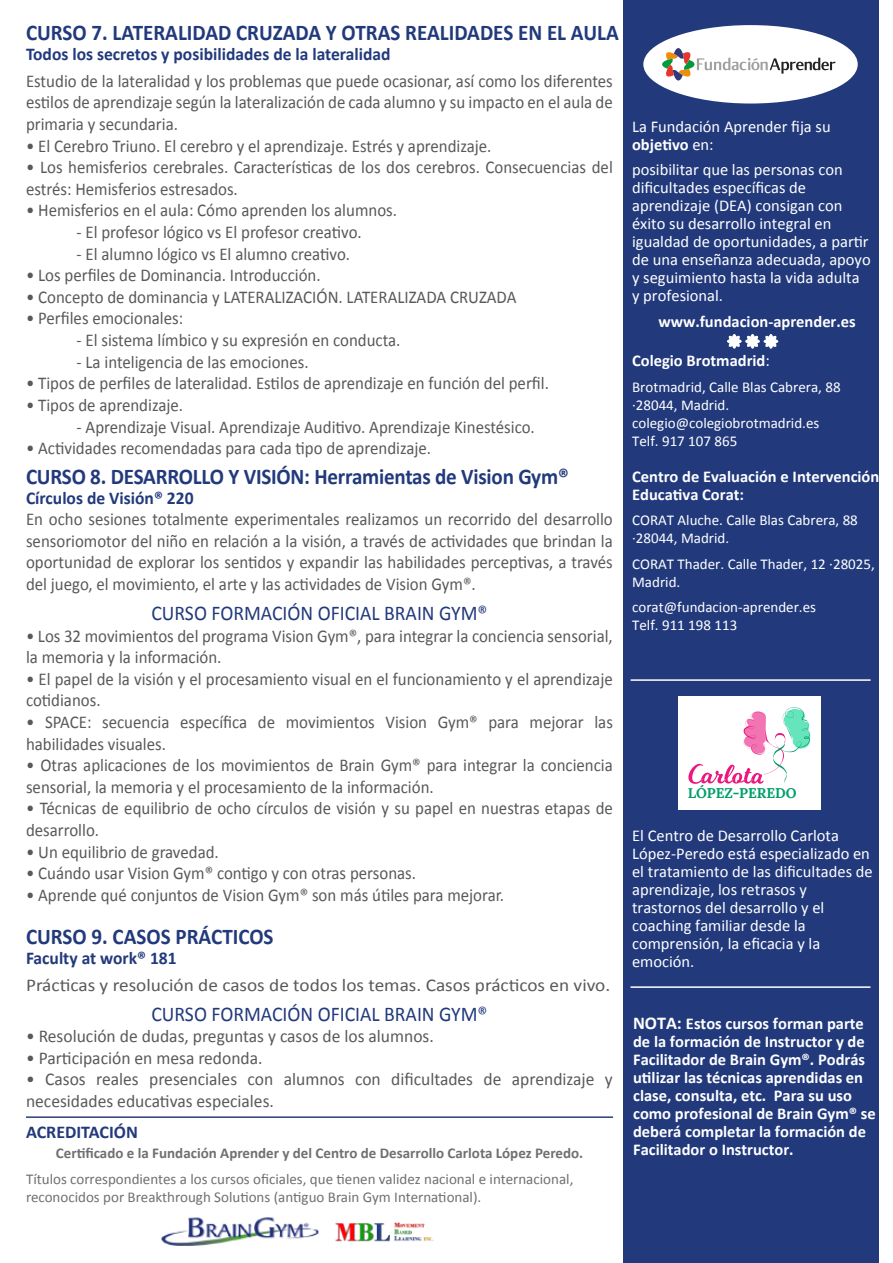
<style>
.page{position:relative;width:893px;height:1263px;background:#fff}
.page>*{position:absolute;margin:0;border:0;box-sizing:border-box;transform-origin:0 0}
.t1{font:700 22.5px "Calibri";letter-spacing:-.01em;color:#223a7c;scale:.94 1}
.t2{font:21px "Calibri";color:#223a7c;scale:.94 1}
.t3{font:18px/21.6px "Calibri";color:#58595b;scale:.94 1}
.t4{font:18px/21.6px "Calibri";color:#58595b}
.t5{font:700 18px "Calibri";color:#223a7c}
.t6{font:18px "Calibri";color:#58595b;scale:1.07 1}
.t7{font:16.5px/18px "Calibri";color:#fff}
.t8{font:700 16.5px/18px "Calibri";color:#fff}
.t9{font:15px/18px "Calibri";color:#fff}
.t10{font:15px/18px "Calibri";color:#6f7072}
.t11{font:700 15px "Calibri";color:#6f7072}
.t12{font:700 14.1px "Lora";color:#009e6a}
.s1{font-weight:700}
.s2{font-weight:400}
.s3{font-size:18px}
</style>
<div class="page">
<div style="left:623px;top:0;width:255px;height:1263px;background:#223a7c"></div>
<hr style="left:26px;top:1116px;width:587px;height:2px;background:#2e3d7a">
<img style="left:162px;top:1217px;width:157px;height:28px">
<img style="left:335px;top:1222px;width:99px;height:20px">
<div style="left:643px;top:25px;width:215px;height:79px;background:#fff;border-radius:50%"></div>
<svg style="left:662px;top:48px;width:173px;height:33px"></svg>
<div style="left:727px;top:339px;width:15px;height:5px;background:#fff;border-radius:50%"></div>
<div style="left:745px;top:339px;width:15px;height:5px;background:#e8eaf1;border-radius:50%"></div>
<svg style="left:728px;top:335px;width:31px;height:13px"></svg>
<svg style="left:765px;top:335px;width:12px;height:13px"></svg>
<hr style="left:631px;top:679px;width:240px;height:2px;background:#fff">
<hr style="left:630px;top:986px;width:240px;height:2px;background:#fff">
<div style="left:678px;top:696px;width:143px;height:113px;background:#fff"></div>
<svg style="left:688px;top:707px;width:123px;height:77px"></svg>
<p class="t1" style="left:26px;top:19px;width:632px">CURSO 7. LATERALIDAD CRUZADA Y OTRAS REALIDADES EN EL AULA</p>
<p class="t5" style="left:26px;top:42px;width:366px">Todos los secretos y posibilidades de la lateralidad</p>
<p class="t3" style="left:26px;top:70px;width:626px;text-align:justify">Estudio de la lateralidad y los problemas que puede ocasionar, así como los diferentes estilos de aprendizaje según la lateralización de cada alumno y su impacto en el aula de primaria y secundaria.</p>
<p class="t3" style="left:26px;top:135px;width:497px">• El Cerebro Triuno. El cerebro y el aprendizaje. Estrés y aprendizaje.</p>
<p class="t3" style="left:26px;top:157px;width:626px">• Los hemisferios cerebrales. Características de los dos cerebros. Consecuencias del estrés: Hemisferios estresados.</p>
<p class="t3" style="left:26px;top:200px;width:396px">• Hemisferios en el aula: Cómo aprenden los alumnos.</p>
<p class="t3" style="left:77px;top:221px;width:305px">- El profesor lógico vs El profesor creativo.</p>
<p class="t3" style="left:77px;top:243px;width:293px">- El alumno lógico vs El alumno creativo.</p>
<p class="t3" style="left:26px;top:265px;width:315px">• Los perfiles de Dominancia. Introducción.</p>
<p class="t3" style="left:26px;top:286px;width:523px">• Concepto de dominancia y LATERALIZACIÓN. LATERALIZADA CRUZADA</p>
<p class="t3" style="left:26px;top:308px;width:169px">• Perfiles emocionales:</p>
<p class="t3" style="left:77px;top:329px;width:346px">- El sistema límbico y su expresión en conducta.</p>
<p class="t3" style="left:77px;top:351px;width:248px">- La inteligencia de las emociones.</p>
<p class="t3" style="left:26px;top:373px;width:558px">• Tipos de perfiles de lateralidad. Estilos de aprendizaje en función del perfil.</p>
<p class="t3" style="left:26px;top:394px;width:169px">• Tipos de aprendizaje.</p>
<p class="t3" style="left:77px;top:416px;width:489px">- Aprendizaje Visual. Aprendizaje Auditivo. Aprendizaje Kinestésico.</p>
<p class="t3" style="left:26px;top:437px;width:432px">• Actividades recomendadas para cada tipo de aprendizaje.</p>
<p class="t1" style="left:26px;top:462px;width:579px">CURSO 8. DESARROLLO Y VISIÓN: Herramientas de Vision Gym®</p>
<p class="t5" style="left:26px;top:486px;width:169px">Círculos de Visión® 220</p>
<p class="t3" style="left:26px;top:508px;width:626px;text-align:justify">En ocho sesiones totalmente experimentales realizamos un recorrido del desarrollo sensoriomotor del niño en relación a la visión, a través de actividades que brindan la oportunidad de explorar los sentidos y expandir las habilidades perceptivas, a través del juego, el movimiento, el arte y las actividades de Vision Gym®.</p>
<p class="t2" style="left:151px;top:600px;width:359px">CURSO FORMACIÓN OFICIAL BRAIN GYM®</p>
<p class="t3" style="left:26px;top:625px;width:626px">• Los 32 movimientos del programa Vision Gym®, para integrar la conciencia sensorial, la memoria y la información.</p>
<p class="t3" style="left:26px;top:668px;width:626px">• El papel de la visión y el procesamiento visual en el funcionamiento y el aprendizaje cotidianos.</p>
<p class="t3" style="left:26px;top:711px;width:626px">• SPACE: secuencia específica de movimientos Vision Gym® para mejorar las habilidades visuales.</p>
<p class="t3" style="left:26px;top:754px;width:626px">• Otras aplicaciones de los movimientos de Brain Gym® para integrar la conciencia sensorial, la memoria y el procesamiento de la información.</p>
<p class="t3" style="left:26px;top:798px;width:626px">• Técnicas de equilibrio de ocho círculos de visión y su papel en nuestras etapas de desarrollo.</p>
<p class="t3" style="left:26px;top:841px;width:207px">• Un equilibrio de gravedad.</p>
<p class="t3" style="left:26px;top:862px;width:416px">• Cuándo usar Vision Gym® contigo y con otras personas.</p>
<p class="t3" style="left:26px;top:884px;width:510px">• Aprende qué conjuntos de Vision Gym® son más útiles para mejorar.</p>
<p class="t1" style="left:26px;top:922px;width:265px">CURSO 9. CASOS PRÁCTICOS</p>
<p class="t5" style="left:26px;top:946px;width:152px">Faculty at work® 181</p>
<p class="t6" style="left:26px;top:973px;width:548px">Prácticas y resolución de casos de todos los temas. Casos prácticos en vivo.</p>
<p class="t2" style="left:151px;top:1000px;width:359px">CURSO FORMACIÓN OFICIAL BRAIN GYM®</p>
<p class="t4" style="left:26px;top:1025px;width:409px">• Resolución de dudas, preguntas y casos de los alumnos.</p>
<p class="t4" style="left:26px;top:1047px;width:238px">• Participación en mesa redonda.</p>
<p class="t4" style="left:26px;top:1069px;width:588px">• Casos reales presenciales con alumnos con dificultades de aprendizaje y necesidades educativas especiales.</p>
<p class="t11" style="left:56px;top:1144px;width:529px">Certificado e la Fundación Aprender y del Centro de Desarrollo Carlota López Peredo.</p>
<p class="t10" style="left:26px;top:1170px;width:549px">Títulos correspondientes a los cursos oficiales, que tienen validez nacional e internacional, reconocidos por Breakthrough Solutions (antiguo Brain Gym International).</p>
<p class="t5" style="left:26px;top:1121px;width:113px">ACREDITACIÓN</p>
<p class="t7" style="left:632px;top:117px;width:200px">La Fundación Aprender fija su <span class="s1">objetivo</span> en:</p>
<p class="t7" style="left:632px;top:161px;width:240px">posibilitar que las personas con dificultades específicas de aprendizaje (DEA) consigan con éxito su desarrollo integral en igualdad de oportunidades, a partir de una enseñanza adecuada, apoyo y seguimiento hasta la vida adulta y profesional.</p>
<p class="t8" style="left:658px;top:312px;width:199px">www.fundacion-aprender.es</p>
<p class="t8" style="left:632px;top:352px;width:139px">Colegio Brotmadrid<span class="s2">:</span></p>
<p class="t9" style="left:632px;top:378px;width:210px">Brotmadrid, Calle Blas Cabrera, 88 ·28044, Madrid. colegio@colegiobrotmadrid.es<br>Telf. 917 107 865</p>
<p class="t8" style="left:632px;top:467px;width:249px">Centro de Evaluación e Intervención<br>Educativa Corat:</p>
<p class="t9" style="left:632px;top:511px;width:227px">CORAT Aluche. Calle Blas Cabrera, 88 ·28044, Madrid.</p>
<p class="t9" style="left:632px;top:555px;width:244px">CORAT Thader. Calle Thader, 12 ·28025,<br>Madrid.</p>
<p class="t9" style="left:632px;top:598px;width:185px">corat@fundacion-aprender.es<br>Telf. 911 198 113</p>
<p class="t12" style="left:688px;top:781px;width:110px">LÓPEZ-PEREDO</p>
<p class="t7" style="left:632px;top:826px;width:242px">El Centro de Desarrollo Carlota<br>López-Peredo está especializado en el tratamiento de las dificultades de aprendizaje, los retrasos y trastornos del desarrollo y el coaching familiar desde la comprensión, la eficacia y la emoción.</p>
<p class="t8" style="left:633px;top:1014px;width:244px"><span class="s3">NOTA:</span> Estos cursos forman parte de la formación de Instructor y de<br>Facilitador de Brain Gym®. Podrás utilizar las técnicas aprendidas en clase, consulta, etc. Para su uso como profesional de Brain Gym® se deberá completar la formación de<br>Facilitador o Instructor.</p>
</div>
